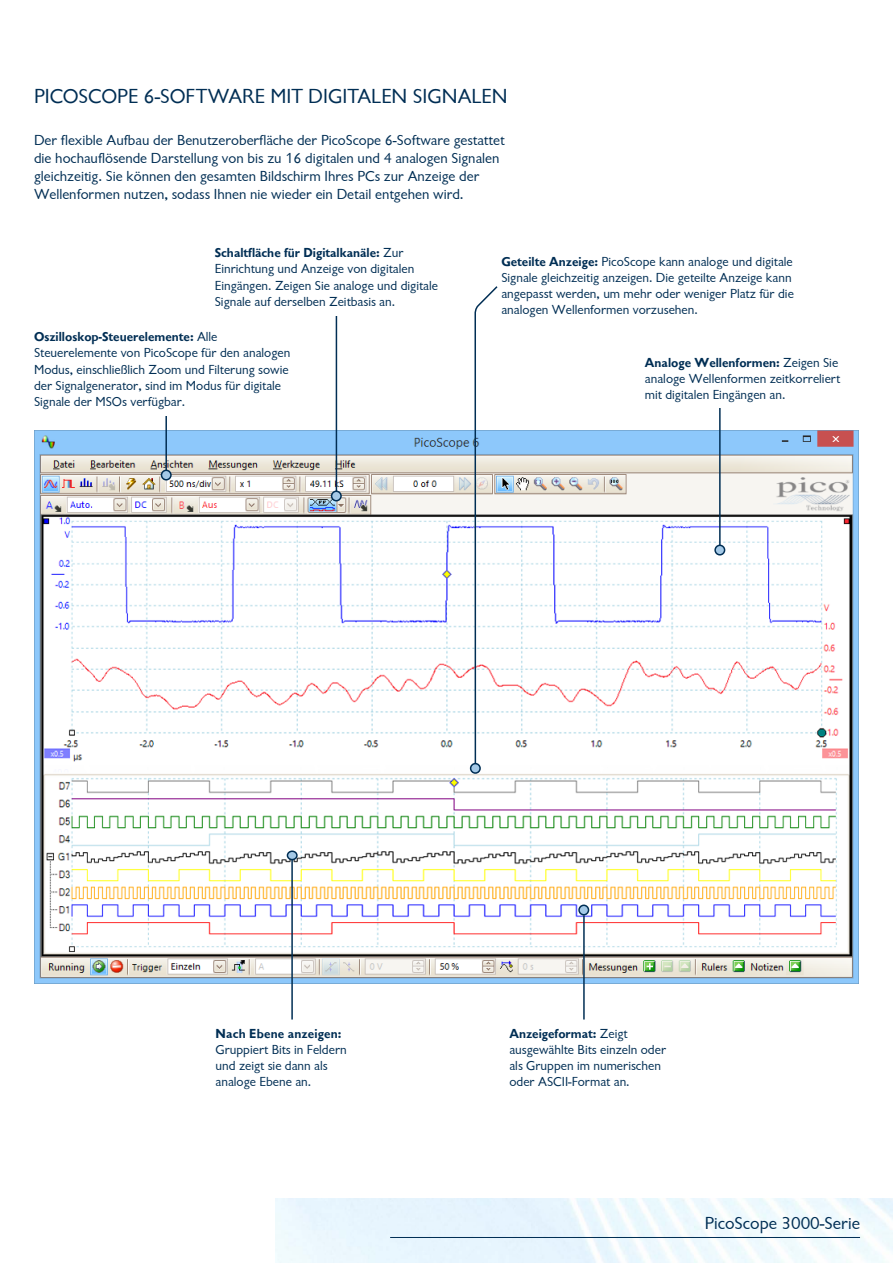
<style>
.page{position:relative;width:893px;height:1263px;background:#fff}
.page>*{position:absolute;margin:0;border:0;box-sizing:border-box;transform-origin:0 0}
.t1{font:21px "Chantilly";color:#002e54}
.t2{font:18px "Chantilly";color:#002e54}
.t3{font:15px/18px "Chantilly";color:#002e54}
.t4{font:13.5px/16.2px "Chantilly";color:#002e54}
.t5{font:700 13.5px "Chantilly";letter-spacing:.015em;color:#002e54}
.s1{font-weight:700}
</style>
<div class="page">
<hr style="left:390px;top:1237px;width:470px;height:1px;background:#002e54">
<img style="left:34px;top:430px;width:825px;height:554px">
<hr style="left:719px;top:376px;width:2px;height:174px;background:#002e54">
<div style="left:715px;top:545px;width:10px;height:10px;background:#a4c9e7;border-radius:50%"></div>
<div style="left:714px;top:545px;width:11px;height:10px;border:2px solid #002e54;border-radius:50%"></div>
<svg style="left:474px;top:286px;width:25px;height:484px"></svg>
<div style="left:471px;top:764px;width:9px;height:9px;background:#a4c9e7;border-radius:50%"></div>
<div style="left:470px;top:763px;width:11px;height:11px;border:2px solid #002e54;border-radius:50%"></div>
<hr style="left:291px;top:855px;width:2px;height:164px;background:#002e54">
<hr style="left:583px;top:915px;width:2px;height:104px;background:#002e54">
<div style="left:287px;top:851px;width:10px;height:8px;background:#a4c9e7;border-radius:50%"></div>
<div style="left:287px;top:850px;width:11px;height:10px;border:2px solid #002e54;border-radius:50%"></div>
<div style="left:579px;top:905px;width:9px;height:10px;background:#a4c9e7;border-radius:50%"></div>
<div style="left:578px;top:904px;width:11px;height:11px;border:2px solid #002e54;border-radius:50%"></div>
<hr style="left:165px;top:404px;width:2px;height:71px;background:#002e54">
<div style="left:161px;top:470px;width:10px;height:10px;background:#a4c9e7;border-radius:50%"></div>
<div style="left:161px;top:470px;width:11px;height:10px;border:2px solid #002e54;border-radius:50%"></div>
<div style="left:645px;top:355px;width:214px;height:53px;background:#fff"></div>
<hr style="left:336px;top:307px;width:1px;height:189px;background:#002e54">
<div style="left:332px;top:491px;width:9px;height:10px;background:#a4c9e7;border-radius:50%"></div>
<div style="left:331px;top:490px;width:11px;height:11px;border:2px solid #002e54;border-radius:50%"></div>
<div style="left:34px;top:329px;width:269px;height:87px;background:#fff"></div>
<h1 class="t1" style="left:34px;top:85px;width:475px">PICOSCOPE 6-SOFTWARE MIT DIGITALEN SIGNALEN</h1>
<p class="t3" style="left:34px;top:132px;width:472px">Der flexible Aufbau der Benutzeroberfläche der PicoScope 6-Software gestattet die hochauflösende Darstellung von bis zu 16 digitalen und 4 analogen Signalen gleichzeitig. Sie können den gesamten Bildschirm Ihres PCs zur Anzeige der Wellenformen nutzen, sodass Ihnen nie wieder ein Detail entgehen wird.</p>
<p class="t4" style="left:215px;top:245px;width:225px"><span class="s1">Schaltfläche für Digitalkanäle:</span> Zur Einrichtung und Anzeige von digitalen Eingängen. Zeigen Sie analoge und digitale Signale auf derselben Zeitbasis an.</p>
<p class="t4" style="left:34px;top:329px;width:258px"><span class="s1">Oszilloskop-Steuerelemente:</span> Alle Steuerelemente von PicoScope für den analogen Modus, einschließlich Zoom und Filterung sowie der Signalgenerator, sind im Modus für digitale Signale der MSOs verfügbar.</p>
<p class="t4" style="left:501px;top:253px;width:294px"><span class="s1">Geteilte Anzeige:</span> PicoScope kann analoge und digitale Signale gleichzeitig anzeigen. Die geteilte Anzeige kann angepasst werden, um mehr oder weniger Platz für die analogen Wellenformen vorzusehen.</p>
<p class="t4" style="left:645px;top:354px;width:197px"><span class="s1">Analoge Wellenformen:</span> Zeigen Sie analoge Wellenformen zeitkorreliert mit digitalen Eingängen an.</p>
<p class="t5" style="left:216px;top:1026px;width:127px">Nach Ebene anzeigen:</p>
<p class="t4" style="left:216px;top:1042px;width:133px">Gruppiert Bits in Feldern und zeigt sie dann als analoge Ebene an.</p>
<p class="t4" style="left:509px;top:1025px;width:158px"><span class="s1">Anzeigeformat:</span> Zeigt ausgewählte Bits einzeln oder als Gruppen im numerischen oder ASCII-Format an.</p>
<h2 class="t2" style="left:705px;top:1213px;width:157px">PicoScope 3000-Serie</h2>
</div>
